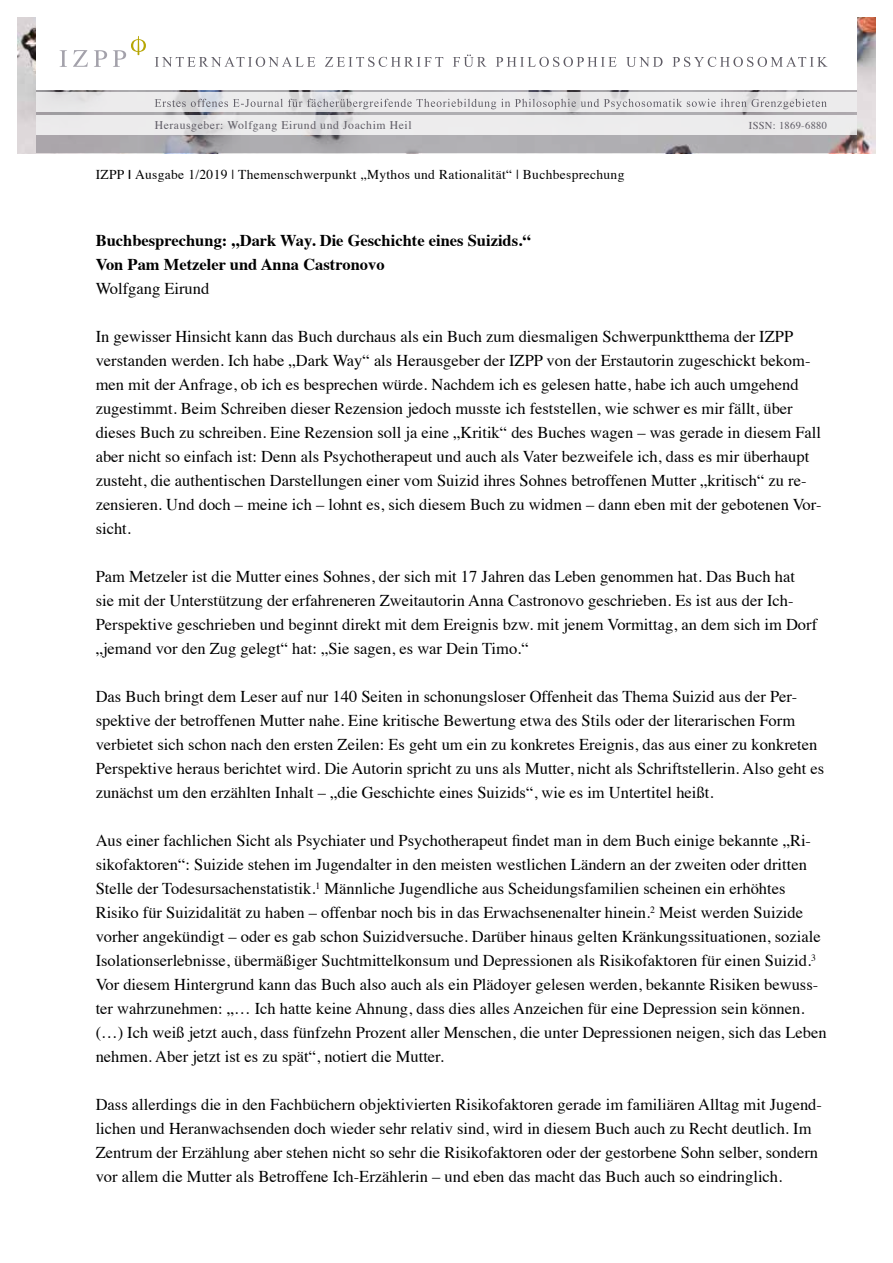
<style>
.page{position:relative;width:893px;height:1263px;background:#fff}
.page>*{position:absolute;margin:0;border:0;box-sizing:border-box;transform-origin:0 0}
.t1{font:16.5px/24px "Times";color:#000}
.t2{font:700 16.5px/24px "Times";color:#000}
.t3{font:13.5px "Times";letter-spacing:.025em;color:#000}
.t4{font:11.7px "Times";letter-spacing:.05em;color:#5f5c65}
.t5{font:10.5px "Times";letter-spacing:.03em;color:#5f5c65}
.s1{font-weight:700}
</style>
<div class="page">
<img style="left:17px;top:17px;width:859px;height:136px">
<svg style="left:36px;top:90px;width:821px;height:63px;background:#acaaae"></svg>
<div style="left:36px;top:115px;width:821px;height:19px;background:#ececed"></div>
<svg style="left:36px;top:93px;width:821px;height:19px;background:#e7e7e8"></svg>
<div style="left:36px;top:13px;width:821px;height:77px;background:#fff"></div>
<svg style="left:155px;top:55px;width:673px;height:12px"></svg>
<svg style="left:155px;top:99px;width:672px;height:10px;background:#cfced1"></svg>
<svg style="left:60px;top:50px;width:7px;height:17px"></svg>
<svg style="left:73px;top:50px;width:15px;height:17px"></svg>
<svg style="left:94px;top:50px;width:13px;height:17px"></svg>
<svg style="left:113px;top:36px;width:33px;height:31px"></svg>
<p class="t4" style="left:155px;top:114px;width:258px">Herausgeber: Wolfgang Eirund und Joachim Heil</p>
<p class="t5" style="left:749px;top:115px;width:80px">ISSN: 1869-6880</p>
<p class="t3" style="left:96px;top:161px;width:530px">IZPP <span class="s1">|</span> Ausgabe 1/2019 | Themenschwerpunkt „Mythos und Rationalität“ | Buchbesprechung</p>
<p class="t2" style="left:96px;top:227px;width:436px">Buchbesprechung: „Dark Way. Die Geschichte eines Suizids.“<br>Von Pam Metzeler und Anna Castronovo</p>
<p class="t1" style="left:96px;top:275px;width:115px">Wolfgang Eirund</p>
<p class="t1" style="left:96px;top:323px;width:727px">In gewisser Hinsicht kann das Buch durchaus als ein Buch zum diesmaligen Schwerpunktthema der IZPP verstanden werden. Ich habe „Dark Way“ als Herausgeber der IZPP von der Erstautorin zugeschickt bekom&shy;men mit der Anfrage, ob ich es besprechen würde. Nachdem ich es gelesen hatte, habe ich auch umgehend zugestimmt. Beim Schreiben dieser Rezension jedoch musste ich feststellen, wie schwer es mir fällt, über dieses Buch zu schreiben. Eine Rezension soll ja eine „Kritik“ des Buches wagen – was gerade in diesem Fall aber nicht so einfach ist: Denn als Psychotherapeut und auch als Vater bezweifele ich, dass es mir überhaupt zusteht, die authentischen Darstellungen einer vom Suizid ihres Sohnes betroffenen Mutter „kritisch“ zu re&shy;zensieren. Und doch – meine ich – lohnt es, sich diesem Buch zu widmen – dann eben mit der gebotenen Vor&shy;sicht.</p>
<p class="t1" style="left:96px;top:563px;width:723px">Pam Metzeler ist die Mutter eines Sohnes, der sich mit 17 Jahren das Leben genommen hat. Das Buch hat sie mit der Unterstützung der erfahreneren Zweitautorin Anna Castronovo geschrieben. Es ist aus der Ich-Perspektive geschrieben und beginnt direkt mit dem Ereignis bzw. mit jenem Vormittag, an dem sich im Dorf „jemand vor den Zug gelegt“ hat: „Sie sagen, es war Dein Timo.“</p>
<p class="t1" style="left:96px;top:683px;width:730px">Das Buch bringt dem Leser auf nur 140 Seiten in schonungsloser Offenheit das Thema Suizid aus der Per&shy;spektive der betroffenen Mutter nahe. Eine kritische Bewertung etwa des Stils oder der literarischen Form verbietet sich schon nach den ersten Zeilen: Es geht um ein zu konkretes Ereignis, das aus einer zu konkreten Perspektive heraus berichtet wird. Die Autorin spricht zu uns als Mutter, nicht als Schriftstellerin. Also geht es zunächst um den erzählten Inhalt – „die Geschichte eines Suizids“, wie es im Untertitel heißt.</p>
<p class="t1" style="left:96px;top:827px;width:732px">Aus einer fachlichen Sicht als Psychiater und Psychotherapeut findet man in dem Buch einige bekannte „Ri&shy;sikofaktoren“: Suizide stehen im Jugendalter in den meisten westlichen Ländern an der zweiten oder dritten Stelle der Todesursachenstatistik.<sup>1</sup> Männliche Jugendliche aus Scheidungsfamilien scheinen ein erhöhtes Risiko für Suizidalität zu haben – offenbar noch bis in das Erwachsenenalter hinein.<sup>2</sup> Meist werden Suizide vorher angekündigt – oder es gab schon Suizidversuche. Darüber hinaus gelten Kränkungssituationen, soziale Isolationserlebnisse, übermäßiger Suchtmittelkonsum und Depressionen als Risikofaktoren für einen Suizid.<sup>3<br></sup>Vor diesem Hintergrund kann das Buch also auch als ein Plädoyer gelesen werden, bekannte Risiken bewuss&shy;ter wahrzunehmen: „… Ich hatte keine Ahnung, dass dies alles Anzeichen für eine Depression sein können. (…) Ich weiß jetzt auch, dass fünfzehn Prozent aller Menschen, die unter Depressionen neigen, sich das Leben nehmen. Aber jetzt ist es zu spät“, notiert die Mutter.</p>
<p class="t1" style="left:96px;top:1091px;width:728px">Dass allerdings die in den Fachbüchern objektivierten Risikofaktoren gerade im familiären Alltag mit Jugend&shy;lichen und Heranwachsenden doch wieder sehr relativ sind, wird in diesem Buch auch zu Recht deutlich. Im Zentrum der Erzählung aber stehen nicht so sehr die Risikofaktoren oder der gestorbene Sohn selber, sondern vor allem die Mutter als Betroffene Ich-Erzählerin – und eben das macht das Buch auch so eindringlich.</p>
</div>
